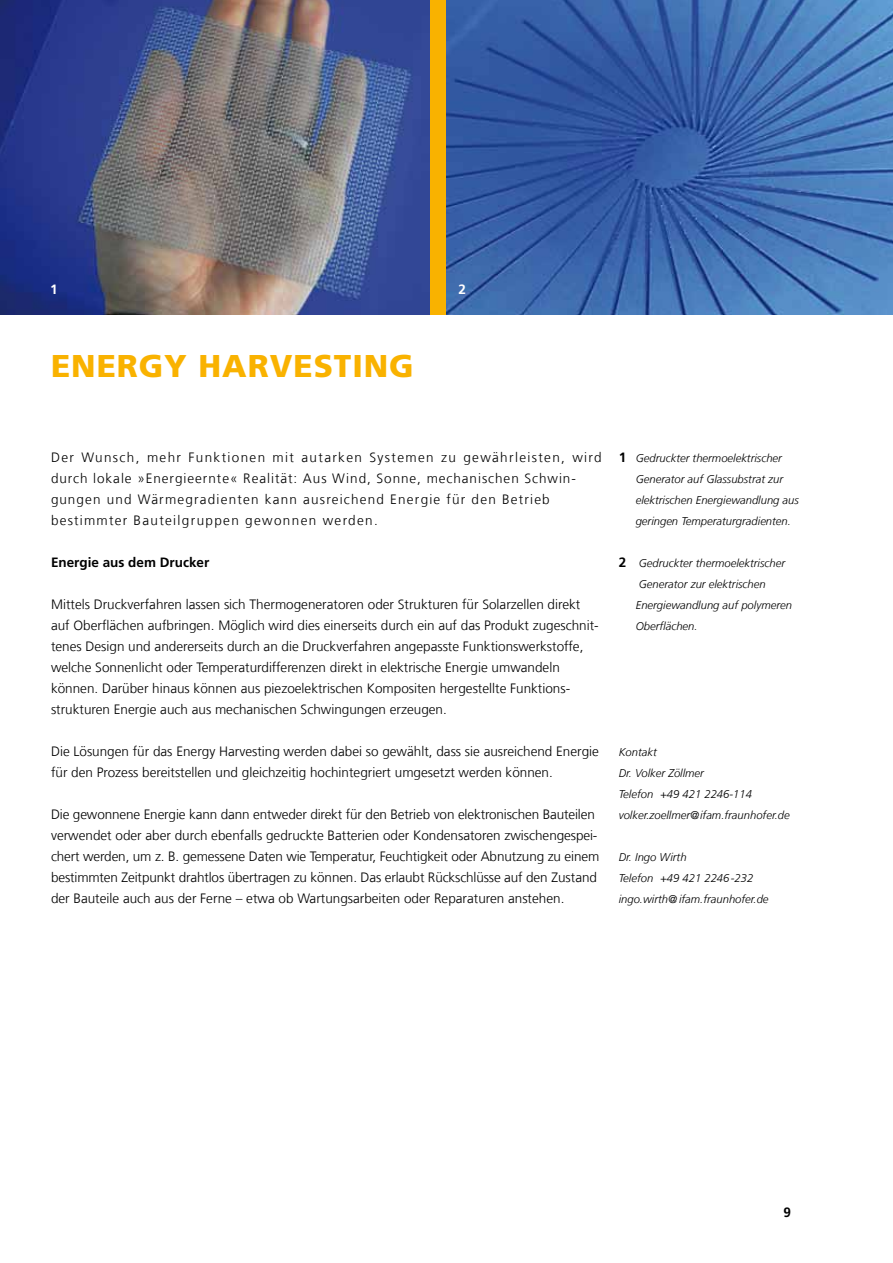
<style>
.page{position:relative;width:893px;height:1263px;background:#fff}
.page>*{position:absolute;margin:0;border:0;box-sizing:border-box;transform-origin:0 0}
.t1{font:900 31.5px "Frutiger LT Com";color:#f9b200}
.t2{font:300 13.5px/21px "Frutiger LT Com";color:#000}
.t3{font:300 13.5px/21px "Frutiger LT Com";letter-spacing:.09em;color:#000}
.t4{font:700 13.5px "Frutiger LT Com";color:#000}
.t5{font:700 13.5px "Frutiger LT Com";color:#fff}
.t6{font:italic 300 11.25px/21px "Frutiger LT Com";color:#000}
.s1{font-weight:700;font-style:normal;font-size:13.5px}
</style>
<div class="page">
<img style="left:0;top:0;width:429px;height:315px">
<img style="left:446px;top:0;width:447px;height:315px">
<p class="t5" style="left:50px;top:281px;width:9px">1</p>
<p class="t5" style="left:458px;top:281px;width:9px">2</p>
<h1 class="t1" style="left:51px;top:347px;width:23px">ENERG</h1>
<h1 class="t1" style="left:164px;top:347px;width:57px">Y HARVESTING</h1>
<p class="t3" style="left:51px;top:447px;width:552px">Der Wunsch, mehr Funktionen mit autarken Systemen zu gewährleisten, wird durch lokale »Energieernte« Realität: Aus Wind, Sonne, mechanischen Schwin&shy;gungen und Wärmegradienten kann ausreichend Energie für den Betrieb bestimmter Bauteilgruppen gewonnen werden.</p>
<p class="t4" style="left:51px;top:554px;width:160px">Energie aus dem Drucker</p>
<p class="t2" style="left:51px;top:594px;width:549px">Mittels Druckverfahren lassen sich Thermogeneratoren oder Strukturen für Solarzellen direkt auf Oberflächen aufbringen. Möglich wird dies einerseits durch ein auf das Produkt zugeschnit&shy;tenes Design und andererseits durch an die Druckverfahren angepasste Funktionswerkstoffe, welche Sonnenlicht oder Temperaturdifferenzen direkt in elektrische Energie umwandeln können. Darüber hinaus können aus piezoelektrischen Kompositen hergestellte Funktions&shy;strukturen Energie auch aus mechanischen Schwingungen erzeugen.</p>
<p class="t2" style="left:51px;top:741px;width:549px">Die Lösungen für das Energy Harvesting werden dabei so gewählt, dass sie ausreichend Energie für den Prozess bereitstellen und gleichzeitig hochintegriert umgesetzt werden können.</p>
<p class="t2" style="left:51px;top:804px;width:550px">Die gewonnene Energie kann dann entweder direkt für den Betrieb von elektronischen Bauteilen verwendet oder aber durch ebenfalls gedruckte Batterien oder Kondensatoren zwischengespei&shy;chert werden, um z. B. gemessene Daten wie Temperatur, Feuchtigkeit oder Abnutzung zu einem bestimmten Zeitpunkt drahtlos übertragen zu können. Das erlaubt Rückschlüsse auf den Zustand der Bauteile auch aus der Ferne – etwa ob Wartungsarbeiten oder Reparaturen anstehen.</p>
<p class="t6" style="left:636px;top:447px;width:165px;text-indent:-17px"><span class="s1">1</span> Gedruckter thermoelektrischer Generator auf Glassubstrat zur elektrischen Energiewandlung aus geringen Temperaturgradienten.</p>
<p class="t6" style="left:636px;top:552px;width:158px;text-indent:-17px"><span class="s1">2</span> Gedruckter thermoelektrischer<br>Generator zur elektrischen<br>Energiewandlung auf polymeren<br>Oberflächen.</p>
<p class="t6" style="left:619px;top:741px;width:172px">Kontakt<br>Dr. Volker Zöllmer<br>Telefon +49 421 2246-114 volker.zoellmer@ifam.fraunhofer.de</p>
<p class="t6" style="left:619px;top:846px;width:151px">Dr. Ingo Wirth<br>Telefon +49 421 2246-232 ingo.wirth@ifam.fraunhofer.de</p>
<p class="t4" style="left:783px;top:1204px;width:9px">9</p>
</div>
